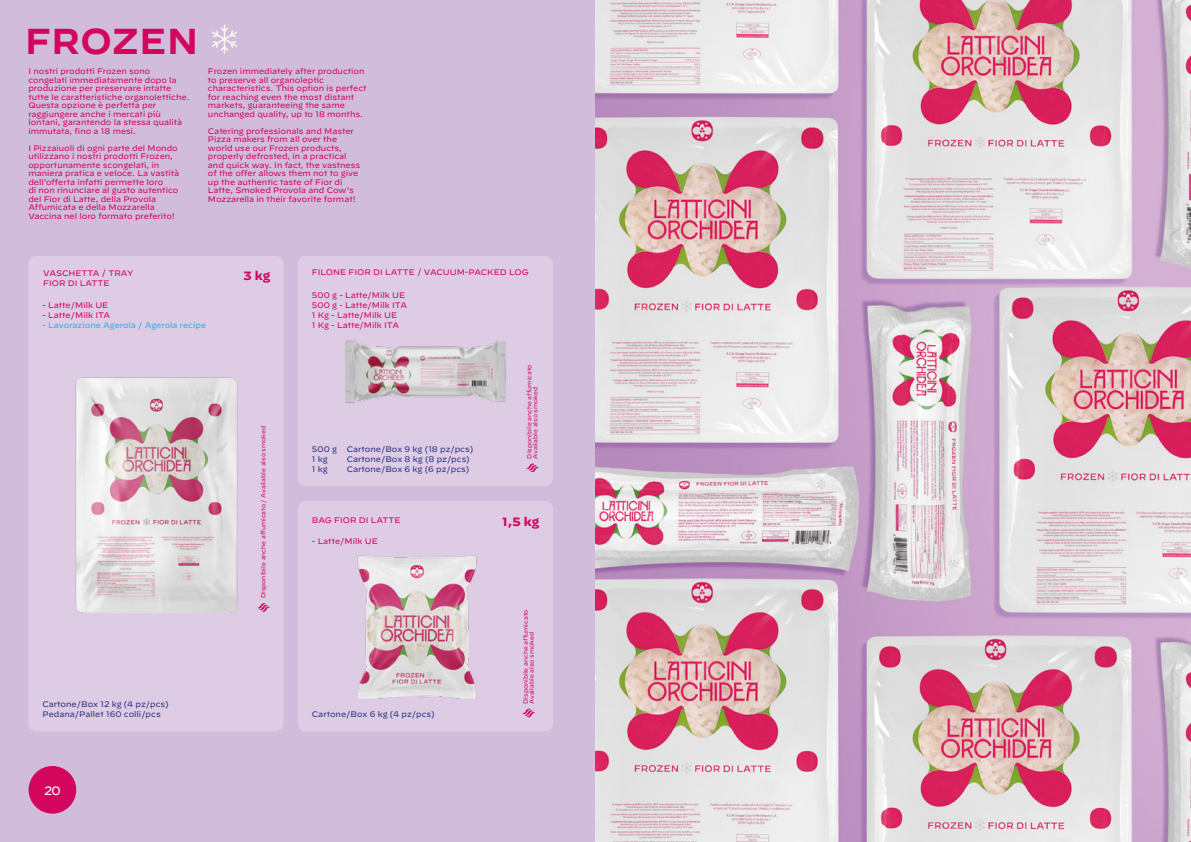
<style>
.page{position:relative;width:1191px;height:842px;background:#d1bcdc}
.page>*{position:absolute;margin:0;border:0;box-sizing:border-box;transform-origin:0 0}
.t1{font:600 36px "Decimal";color:#d3055d}
.t2{font:700 12px "Decimal";color:#d3055d}
.t3{font:12px "Decimal";color:#fff}
.t4{font:8px/8.5px "Decimal";color:#d3055d}
.t5{font:8px/10px "Decimal";color:#283583}
.t6{font:8px "Decimal";color:#2faee5}
.t7{font:6px/6px "Decimal";color:#d3055d}
</style>
<div class="page">
<div style="left:29px;top:766px;width:47px;height:48px;background:#d3055d;border-radius:50%"></div>
<div style="left:28px;top:256px;width:255px;height:475px;background:#decbe4;border-radius:8px"></div>
<img style="left:75px;top:377px;width:162px;height:235px">
<div style="left:298px;top:256px;width:255px;height:230px;background:#decbe4;border-radius:8px"></div>
<img style="left:345px;top:340px;width:161px;height:63px">
<div style="left:298px;top:501px;width:255px;height:230px;background:#decbe4;border-radius:8px"></div>
<img style="left:357px;top:555px;width:120px;height:144px">
<svg style="left:212px;top:25px;width:25px;height:29px"></svg>
<svg style="left:257px;top:603px;width:13px;height:9px"></svg>
<svg style="left:522px;top:708px;width:13px;height:10px"></svg>
<svg style="left:526px;top:463px;width:13px;height:9px"></svg>
<img style="left:595px;top:0;width:596px;height:842px">
<h1 class="t1" style="left:25px;top:7px;width:175px">FROZEN</h1>
<p class="t4" style="left:28px;top:67px;width:163px">I nostri prodotti Frozen sono congelati immediatamente dopo la produzione per preservare intatte tutte le caratteristiche organolettiche.<br>Questa opzione è perfetta per raggiungere anche i mercati più lontani, garantendo la stessa qualità immutata, fino a 18 mesi.</p>
<p class="t4" style="left:28px;top:144px;width:152px">I Pizzaiuoli di ogni parte del Mondo utilizzano i nostri prodotti Frozen, opportunamente scongelati, in maniera pratica e veloce. La vastità dell’offerta infatti permette loro<br>di non rinunciare al gusto autentico del Fior di Latte, della Provola Affumicata e della Mozzarella Vaccina nel loro formato preferito!</p>
<p class="t4" style="left:208px;top:67px;width:160px">Frozen immediately after production to preserve all organoleptic characteristics. This option is perfect for reaching even the most distant markets, guaranteeing the same unchanged quality, up to 18 months.</p>
<p class="t4" style="left:208px;top:127px;width:154px">Catering professionals and Master Pizza makers from all over the world use our Frozen products, properly defrosted, in a practical and quick way. In fact, the vastness of the offer allows them not to give up the authentic taste of Fior di Latte, Smoked Provola and Cow’s Mozzarella in their favorite format!</p>
<p class="t4" style="left:43px;top:269px;width:92px;line-height:10px">VASCHETTA / TRAY<br>FIOR DI LATTE</p>
<h2 class="t2" style="left:244px;top:268px;width:28px">3 kg</h2>
<p class="t4" style="left:43px;top:301px;width:67px">- Latte/Milk UE</p>
<p class="t4" style="left:43px;top:311px;width:69px">- Latte/Milk ITA</p>
<p class="t6" style="left:43px;top:321px;width:165px">- Lavorazione Agerola / Agerola recipe</p>
<p class="t5" style="left:43px;top:699px;width:128px">Cartone/Box 12 kg (4 pz/pcs)<br>Pedana/Pallet 160 colli/pcs</p>
<h2 class="t3" style="left:44px;top:783px;width:18px">20</h2>
<p class="t7" style="left:260px;top:598px;width:174px;rotate:-90deg">Disponibile anche affumicato / Available also smoked</p>
<p class="t4" style="left:312px;top:268px;width:218px">FILONE FIOR DI LATTE / VACUUM-PACKED LOG</p>
<p class="t4" style="left:312px;top:290px;width:97px;line-height:10px">500 g - Latte/Milk UE<br>500 g - Latte/Milk ITA<br>1 Kg - Latte/Milk UE<br>1 Kg - Latte/Milk ITA</p>
<p class="t5" style="left:312px;top:444px;width:27px">500 g<br>1 kg<br>1 kg</p>
<p class="t5" style="left:347px;top:444px;width:128px">Cartone/Box 9 kg (18 pz/pcs)<br>Cartone/Box 8 kg (8 pz/pcs)<br>Cartone/Box 6 kg (6 pz/pcs)</p>
<p class="t7" style="left:526px;top:459px;width:96px;rotate:-90deg">Disponibile anche affumicato<br>Available also smoked</p>
<p class="t4" style="left:312px;top:516px;width:90px">BAG FIOR DI LATTE</p>
<h2 class="t2" style="left:502px;top:515px;width:39px">1,5 kg</h2>
<p class="t4" style="left:312px;top:537px;width:67px">- Latte/Milk UE</p>
<p class="t5" style="left:312px;top:709px;width:124px">Cartone/Box 6 kg (4 pz/pcs)</p>
<p class="t7" style="left:523px;top:704px;width:96px;rotate:-90deg">Disponibile anche affumicato<br>Available also smoked</p>
</div>
